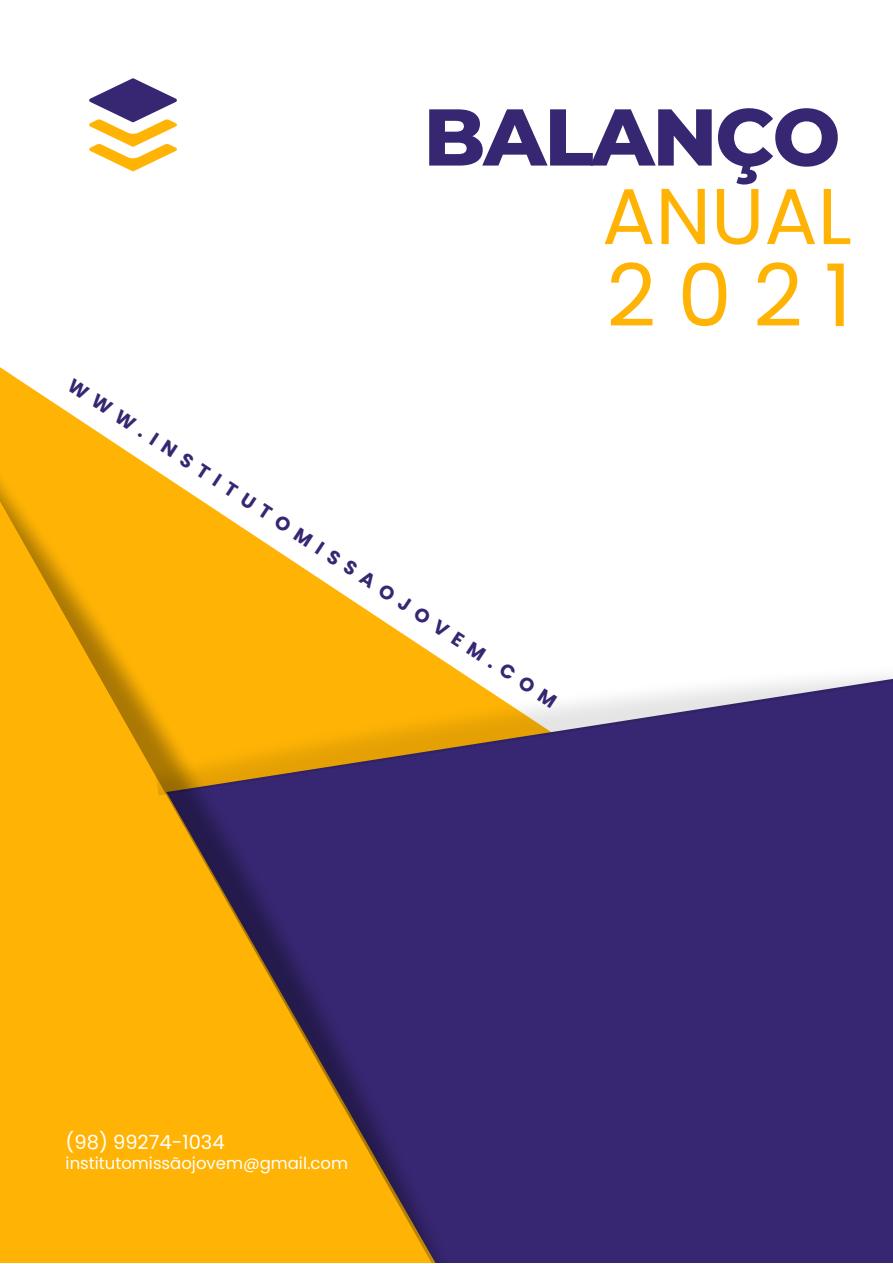
<style>
.page{position:relative;width:893px;height:1264px;background:#fff}
.page>*{position:absolute;margin:0;border:0;box-sizing:border-box;transform-origin:0 0}
.t1{font:86.4px "Poppins";color:#ffb405}
.t2{font:800 80.25px "Montserrat";letter-spacing:-.025em;color:#372772}
.t3{font:79.05px "Poppins";color:#ffb405}
.t4{font:19.5px "Poppins";color:#fff}
.t5{font:700 19.2px "Poppins";color:#372772}
.t6{font:16.5px "Poppins";color:#fff}
</style>
<div class="page">
<div style="left:507px;top:795px;width:385px;height:467px;background:#372772"></div>
<img style="left:0;top:419px;width:507px;height:843px">
<img style="left:151px;top:625px;width:741px;height:170px">
<svg style="left:89px;top:78px;width:88px;height:93px"></svg>
<h2 class="t2" style="left:423px;top:88px;width:418px">BALANÇO</h2>
<h3 class="t3" style="left:602px;top:161px;width:251px">ANUAL</h3>
<p class="t5" style="left:76px;top:373px;width:582px;rotate:33deg">WWW.INSTITUTOMISSAOJOVEM.COM</p>
<h1 class="t1" style="left:606px;top:235px;width:247px">2021</h1>
<p class="t4" style="left:66px;top:1128px;width:160px">(98) 99274-1034</p>
<p class="t6" style="left:66px;top:1151px;width:284px">institutomissãojovem@gmail.com</p>
</div>
